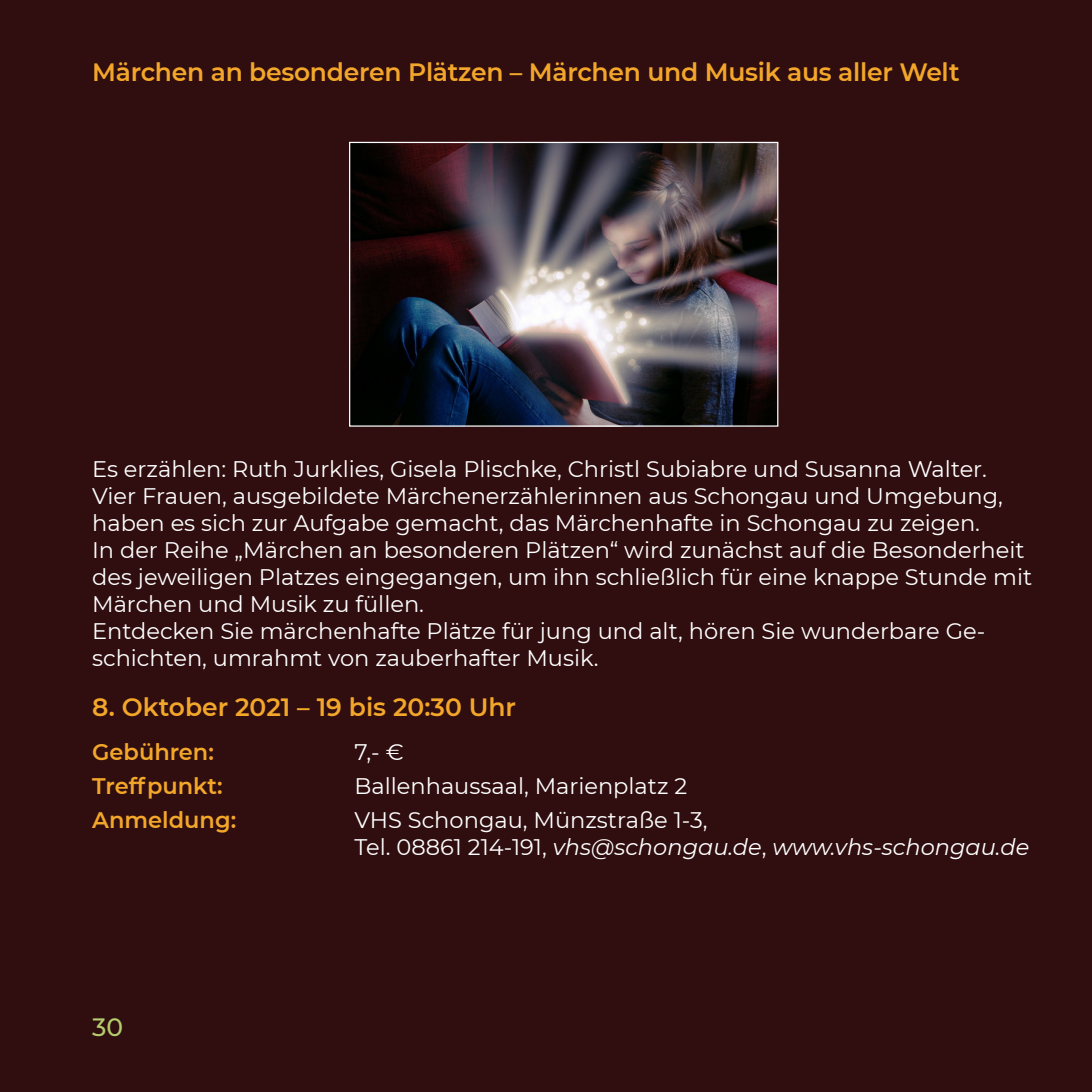
<style>
.page{position:relative;width:1092px;height:1092px;background:#fff}
.page>*{position:absolute;margin:0;border:0;box-sizing:border-box;transform-origin:0 0}
.t1{font:600 25px "Montserrat";letter-spacing:-.01em;color:#f3a72a}
.t2{font:500 25px "Montserrat";color:#b4cd6d}
.t3{font:22.5px/27px "Montserrat";color:#fff}
.t4{font:600 22.5px "Montserrat";color:#f3a72a}
.s1{font-style:italic}
</style>
<div class="page">
<div style="left:0;top:0;width:1091px;height:1091px;background:#300d0f"></div>
<img style="left:351px;top:144px;width:425px;height:280px">
<div style="left:349px;top:142px;width:429px;height:284px;border:1px solid #fff"></div>
<p class="t1" style="left:92px;top:54px;width:869px">Märchen an besonderen Plätzen – Märchen und Musik aus aller Welt</p>
<p class="t3" style="left:92px;top:454px;width:941px">Es erzählen: Ruth Jurklies, Gisela Plischke, Christl Subiabre und Susanna Walter.<br>Vier Frauen, ausgebildete Märchenerzählerinnen aus Schongau und Umgebung, haben es sich zur Aufgabe gemacht, das Märchenhafte in Schongau zu zeigen.<br>In der Reihe „Märchen an besonderen Plätzen“ wird zunächst auf die Besonderheit des jeweiligen Platzes eingegangen, um ihn schließlich für eine knappe Stunde mit Märchen und Musik zu füllen.<br>Entdecken Sie märchenhafte Plätze für jung und alt, hören Sie wunderbare Ge&shy;schichten, umrahmt von zauberhafter Musik.</p>
<p class="t1" style="left:92px;top:689px;width:425px">8. Oktober 2021 – 19 bis 20:30 Uhr</p>
<p class="t4" style="left:92px;top:735px;width:123px">Gebühren:</p>
<p class="t3" style="left:354px;top:737px;width:51px">7,- €</p>
<p class="t4" style="left:92px;top:770px;width:132px">Treffpunkt:</p>
<p class="t3" style="left:354px;top:771px;width:334px">Ballenhaussaal, Marienplatz 2</p>
<p class="t4" style="left:92px;top:804px;width:145px">Anmeldung:</p>
<p class="t3" style="left:354px;top:805px;width:676px">VHS Schongau, Münzstraße 1-3,<br>Tel. 08861 214-191, <span class="s1">vhs@schongau.de</span>, <span class="s1">www.vhs-schongau.de</span></p>
<p class="t2" style="left:92px;top:1009px;width:32px">30</p>
</div>
